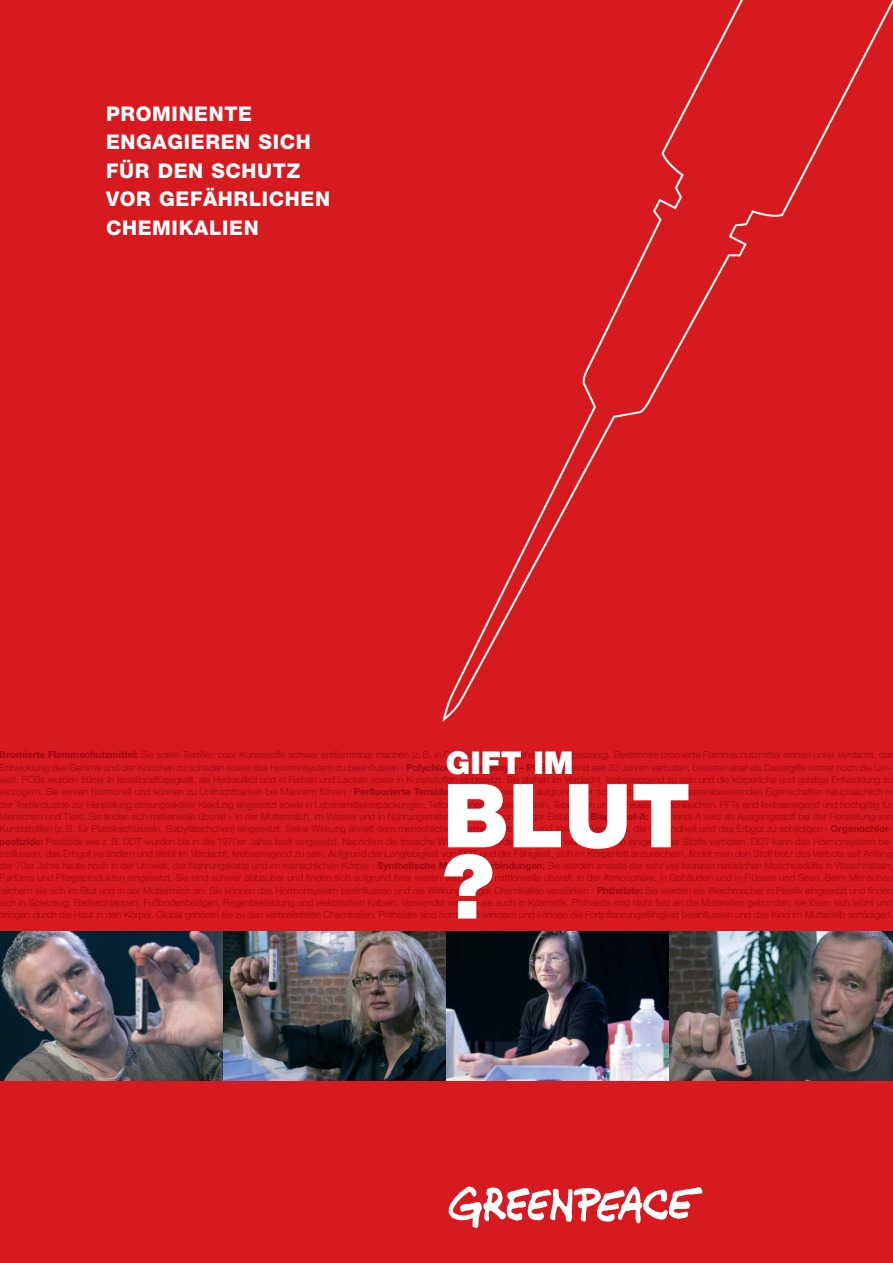
<style>
.page{position:relative;width:893px;height:1263px;background:#d71920}
.page>*{position:absolute;margin:0;border:0;box-sizing:border-box;transform-origin:0 0}
.t1{font:900 88.5px/71.2px "Helvetica Neue";color:#fff}
.t2{font:900 31.5px "Helvetica Neue";color:#fff}
.t3{font:800 20.25px/28.5px "Helvetica Neue";letter-spacing:.03em;color:#fff}
.t4{font:300 9.75px/12.3px "Helvetica Neue";letter-spacing:-.01em;color:#9d0a0e;text-align:justify}
.s1{font-weight:700}
</style>
<div class="page">
<img style="left:0;top:931px;width:223px;height:149px">
<img style="left:223px;top:931px;width:223px;height:149px">
<img style="left:446px;top:931px;width:223px;height:149px">
<img style="left:669px;top:931px;width:224px;height:149px">
<svg style="left:449px;top:1186px;width:253px;height:42px"></svg>
<h3 class="t3" style="left:106px;top:101px;width:225px">PROMINENTE<br>ENGAGIEREN SICH<br>FÜR DEN SCHUTZ<br>VOR GEFÄHRLICHEN<br>CHEMIKALIEN</h3>
<h2 class="t2" style="left:446px;top:752px;width:129px">GIFT IM</h2>
<p class="t4" style="left:0;top:750px;width:895px"><span class="s1">Bromierte Flammschutzmittel:</span> Sie sollen Textilien oder Kunststoffe schwer entflammbar machen (z. B. in Computern, Fernsehern, Stoffspielzeug). Bestimmte bromierte Flammschutzmittel stehen unter Verdacht, der Entwicklung des Gehirns und der Knochen zu schaden sowie das Hormonsystem zu beeinflussen · <span class="s1">Polychlorierte Biphenyle – PCBs:</span> Sie sind seit 20 Jahren verboten, belasten aber als Dauergifte immer noch die Um&shy;welt. PCBs wurden früher in Isolationsflüssigkeit, als Hydrauliköl und in Farben und Lacken sowie in Kunststoffen eingesetzt. Sie stehen im Verdacht, krebserregend zu sein und die körperliche und geistige Entwicklung zu verzögern. Sie wirken hormonell und können zu Unfruchtbarkeit bei Männern führen · <span class="s1">Perfluorierte Tenside – PFTs:</span> Sie werden aufgrund ihrer schmutz-, fett- und wasserabweisenden Eigenschaften hauptsächlich in der Textilindustrie zur Herstellung atmungsaktiver Kleidung eingesetzt sowie in Lebensmittelverpackungen, Teflonpfannen, Polstermöbeln, Teppichen und in Feuerlöschschläuchen. PFTs sind krebserregend und hochgiftig für Menschen und Tiere. Sie finden sich mittlerweile überall – in der Muttermilch, im Wasser und in Nahrungsmitteln, in Fischen und sogar Eisbären · <span class="s1">Bisphenol-A:</span> Bisphenol-A wird als Ausgangsstoff bei der Herstellung von Kunststoffen (z. B. für Plastikschüsseln, Babyfläschchen) eingesetzt. Seine Wirkung ähnelt dem menschlichen Hormon Östrogen und steht im Verdacht, die Gesundheit und das Erbgut zu schädigen · <span class="s1">Organochlor&shy;pestizide:</span> Pestizide wie z. B. DDT wurden bis in die 1970er Jahre breit eingesetzt. Nachdem die toxische Wirkung auf Wildtiere bekannt wurde, wurden einige dieser Stoffe verboten. DDT kann das Hormonsystem be&shy;einflussen, das Erbgut verändern und steht im Verdacht, krebserregend zu sein. Aufgrund der Langlebigkeit von DDT und der Fähigkeit, sich im Körperfett anzureichern, findet man den Stoff trotz des Verbots seit Anfang der 70er Jahre heute noch in der Umwelt, der Nahrungskette und im menschlichen Körper · <span class="s1">Synthetische Moschusverbindungen:</span> Sie werden anstelle der sehr viel teureren natürlichen Moschusdüfte in Waschmitteln, Parfüms und Pflegeprodukten eingesetzt. Sie sind schwer abbaubar und finden sich aufgrund ihrer weiten Verbreitung mittlerweile überall: in der Atmosphäre, in Gebäuden und in Flüssen und Seen. Beim Menschen reichern sie sich im Blut und in der Muttermilch an. Sie können das Hormonsystem beeinflussen und die Wirkung giftiger Chemikalien verstärken · <span class="s1">Phthalate:</span> Sie werden als Weichmacher in Plastik eingesetzt und finden sich in Spielzeug, Badeschlappen, Fußbodenbelägen, Regenbekleidung und elektrischen Kabeln. Verwendet werden sie auch in Kosmetik. Phthalate sind nicht fest an die Materialien gebunden, sie lösen sich leicht und dringen durch die Haut in den Körper. Global gehören sie zu den verbreitetsten Chemikalien. Phthalate sind hormonell wirksam und können die Fortpflanzungsfähigkeit beeinflussen und das Kind im Mutterleib schädigen.</p>
<h1 class="t1" style="left:443px;top:788px;width:249px">BLUT ?</h1>
</div>
